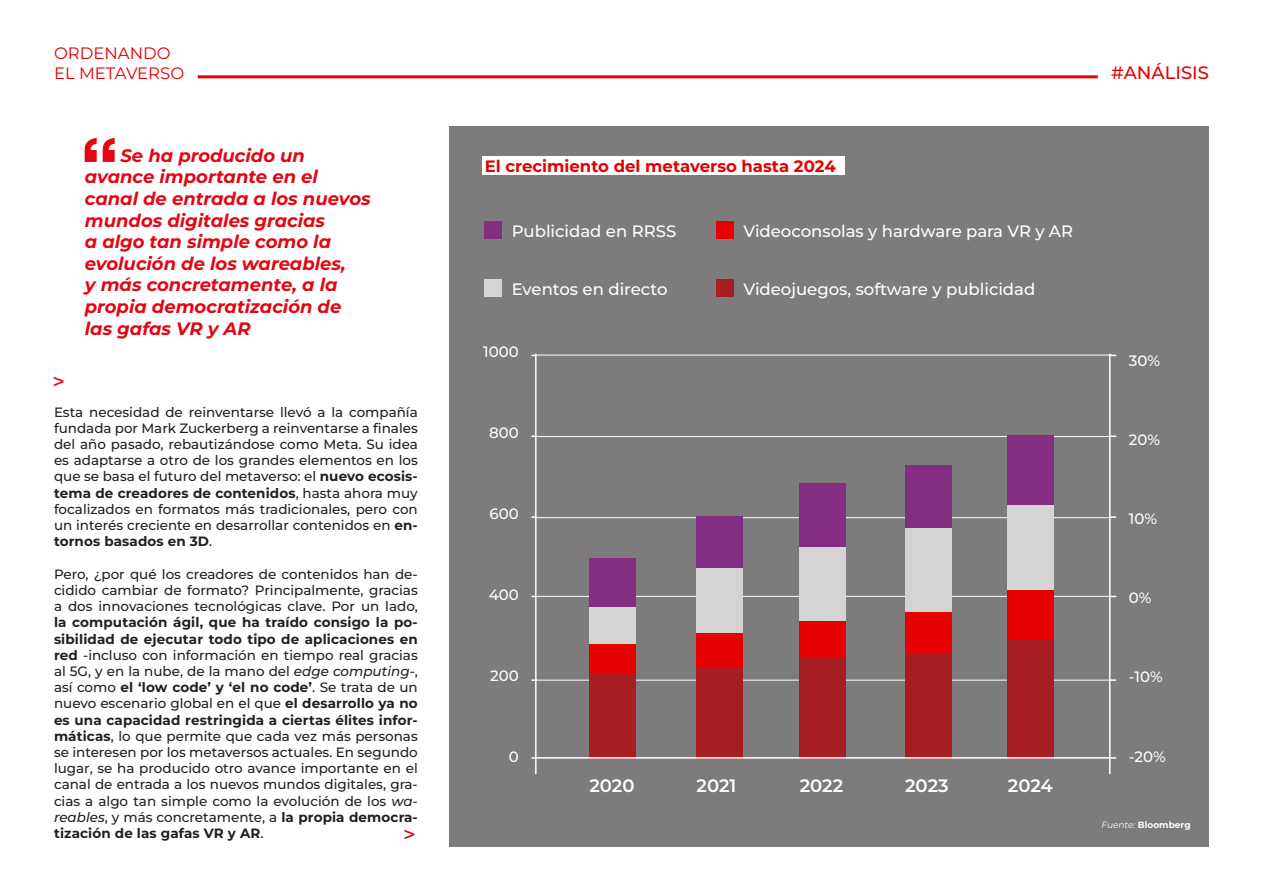
<style>
.page{position:relative;width:1263px;height:893px;background:#fff}
.page>*{position:absolute;margin:0;border:0;box-sizing:border-box;transform-origin:0 0}
.t1{font:72px "Silom";color:#e30613}
.t2{font:500 21.6px "Montserrat";color:#e30613}
.t3{font:italic 700 18px/21.6px "Montserrat";color:#e30613}
.t4{font:600 18px "Montserrat";color:#fff}
.t5{font:500 18px "Montserrat";color:#e60000}
.t6{font:500 16.5px "Montserrat";color:#fff}
.t7{font:700 16.5px "Montserrat";color:#e60000}
.t8{font:16.5px "Montserrat";color:#e60000}
.t9{font:500 15px "Montserrat";color:#fff}
.t10{font:500 13.5px/16.2px "Montserrat";color:#231f20;text-align:justify}
.t11{font:700 9px "Montserrat";color:#fff}
.s1{font-weight:700}
.s2{font-style:italic}
.s3{font-weight:400;font-style:italic}
</style>
<div class="page">
<div style="left:450px;top:126px;width:759px;height:720px;background:#7d7b7b"></div>
<hr style="left:198px;top:75px;width:900px;height:3px;background:#e60000">
<div style="left:483px;top:157px;width:362px;height:18px;background:#fff"></div>
<hr style="left:535px;top:355px;width:577px;height:1px;background:#fff">
<hr style="left:535px;top:436px;width:577px;height:1px;background:#fff">
<hr style="left:535px;top:517px;width:577px;height:1px;background:#fff">
<hr style="left:535px;top:596px;width:577px;height:1px;background:#fff">
<hr style="left:535px;top:680px;width:577px;height:1px;background:#fff">
<div style="left:589px;top:558px;width:47px;height:201px;background:#852e81"></div>
<div style="left:696px;top:516px;width:47px;height:243px;background:#852e81"></div>
<div style="left:800px;top:483px;width:46px;height:276px;background:#852e81"></div>
<div style="left:905px;top:465px;width:46px;height:294px;background:#852e81"></div>
<div style="left:1007px;top:435px;width:46px;height:324px;background:#852e81"></div>
<div style="left:589px;top:608px;width:47px;height:151px;background:#d4d4d5"></div>
<div style="left:696px;top:568px;width:47px;height:191px;background:#d4d4d5"></div>
<div style="left:800px;top:547px;width:46px;height:212px;background:#d4d4d5"></div>
<div style="left:905px;top:528px;width:46px;height:231px;background:#d4d4d5"></div>
<div style="left:1007px;top:506px;width:46px;height:253px;background:#d4d4d5"></div>
<div style="left:589px;top:644px;width:47px;height:115px;background:#e60000"></div>
<div style="left:696px;top:633px;width:47px;height:126px;background:#e60000"></div>
<div style="left:800px;top:621px;width:46px;height:138px;background:#e60000"></div>
<div style="left:905px;top:612px;width:46px;height:147px;background:#e60000"></div>
<div style="left:1007px;top:590px;width:46px;height:169px;background:#e60000"></div>
<div style="left:589px;top:673px;width:47px;height:86px;background:#a61e21"></div>
<div style="left:696px;top:668px;width:47px;height:91px;background:#a61e21"></div>
<div style="left:800px;top:658px;width:46px;height:101px;background:#a61e21"></div>
<div style="left:905px;top:653px;width:46px;height:106px;background:#a61e21"></div>
<div style="left:1007px;top:640px;width:46px;height:119px;background:#a61e21"></div>
<hr style="left:535px;top:354px;width:1px;height:420px;background:#fff">
<hr style="left:1109px;top:354px;width:1px;height:420px;background:#fff">
<hr style="left:531px;top:757px;width:585px;height:2px;background:#fff">
<div style="left:484px;top:221px;width:18px;height:18px;background:#852e81"></div>
<div style="left:716px;top:221px;width:18px;height:18px;background:#e60000"></div>
<div style="left:484px;top:279px;width:18px;height:18px;background:#d4d4d5"></div>
<div style="left:716px;top:279px;width:18px;height:18px;background:#a61e21"></div>
<p class="t8" style="left:54px;top:42px;width:118px">ORDENANDO</p>
<p class="t8" style="left:54px;top:62px;width:132px">EL METAVERSO</p>
<p class="t2" style="left:53px;top:367px;width:14px">&gt;</p>
<p class="t1" style="left:79px;top:125px;width:43px">“</p>
<p class="t3" style="left:85px;top:144px;width:287px;text-indent:36px">Se ha producido un avance importante en el canal de entrada a los nuevos mundos digitales gracias<br>a algo tan simple como la evolución de los wareables,<br>y más concretamente, a la propia democratización de las gafas VR y AR</p>
<p class="t10" style="left:54px;top:403px;width:365px">Esta necesidad de reinventarse llevó a la compañía fundada por Mark Zuckerberg a reinventarse a finales del año pasado, rebautizándose como Meta. Su idea es adaptarse a otro de los grandes elementos en los que se basa el futuro del metaverso: el <span class="s1">nuevo ecosis&shy;tema de creadores de contenidos</span>, hasta ahora muy focalizados en formatos más tradicionales, pero con un interés creciente en desarrollar contenidos en <span class="s1">en&shy;tornos basados en 3D</span>.</p>
<p class="t10" style="left:54px;top:565px;width:365px">Pero, ¿por qué los creadores de contenidos han de&shy;cidido cambiar de formato? Principalmente, gracias a dos innovaciones tecnológicas clave. Por un lado, <span class="s1">la computación ágil, que ha traído consigo la po&shy;sibilidad de ejecutar todo tipo de aplicaciones en red</span> -incluso con información en tiempo real gracias al 5G, y en la nube, de la mano del <span class="s2">edge computing</span>-, así como <span class="s1">el ‘low code’ y ‘el no code’</span>. Se trata de un nuevo escenario global en el que <span class="s1">el desarrollo ya no es una capacidad restringida a ciertas élites infor&shy;máticas</span>, lo que permite que cada vez más personas se interesen por los metaversos actuales. En segundo lugar, se ha producido otro avance importante en el canal de entrada a los nuevos mundos digitales, gra&shy;cias a algo tan simple como la evolución de los <span class="s2">wa&shy;reables</span>, y más concretamente, a <span class="s1">la propia democra&shy;tización de las gafas VR y AR</span>.</p>
<p class="t2" style="left:403px;top:820px;width:14px">&gt;</p>
<p class="t7" style="left:485px;top:155px;width:352px">El crecimiento del metaverso hasta 2024</p>
<p class="t6" style="left:512px;top:220px;width:166px">Publicidad en RRSS</p>
<p class="t6" style="left:743px;top:220px;width:331px">Videoconsolas y hardware para VR y AR</p>
<p class="t6" style="left:512px;top:278px;width:157px">Eventos en directo</p>
<p class="t6" style="left:743px;top:278px;width:293px">Videojuegos, software y publicidad</p>
<p class="t9" style="left:483px;top:341px;width:37px">1000</p>
<p class="t9" style="left:489px;top:422px;width:31px">800</p>
<p class="t9" style="left:489px;top:503px;width:31px">600</p>
<p class="t5" style="left:1111px;top:60px;width:99px">#ANÁLISIS</p>
<p class="t9" style="left:1129px;top:350px;width:33px">30%</p>
<p class="t9" style="left:1129px;top:429px;width:33px">20%</p>
<p class="t9" style="left:1129px;top:509px;width:30px">10%</p>
<p class="t9" style="left:489px;top:584px;width:32px">400</p>
<p class="t9" style="left:1129px;top:588px;width:24px">0%</p>
<p class="t9" style="left:490px;top:665px;width:30px">200</p>
<p class="t9" style="left:1129px;top:667px;width:35px">-10%</p>
<p class="t9" style="left:509px;top:746px;width:12px">0</p>
<p class="t9" style="left:1129px;top:746px;width:38px">-20%</p>
<p class="t4" style="left:589px;top:773px;width:47px">2020</p>
<p class="t4" style="left:696px;top:773px;width:41px">2021</p>
<p class="t4" style="left:800px;top:773px;width:45px">2022</p>
<p class="t4" style="left:905px;top:773px;width:45px">2023</p>
<p class="t4" style="left:1008px;top:773px;width:46px">2024</p>
<p class="t11" style="left:1101px;top:819px;width:91px"><span class="s3">Fuente:</span> Bloomberg</p>
</div>
